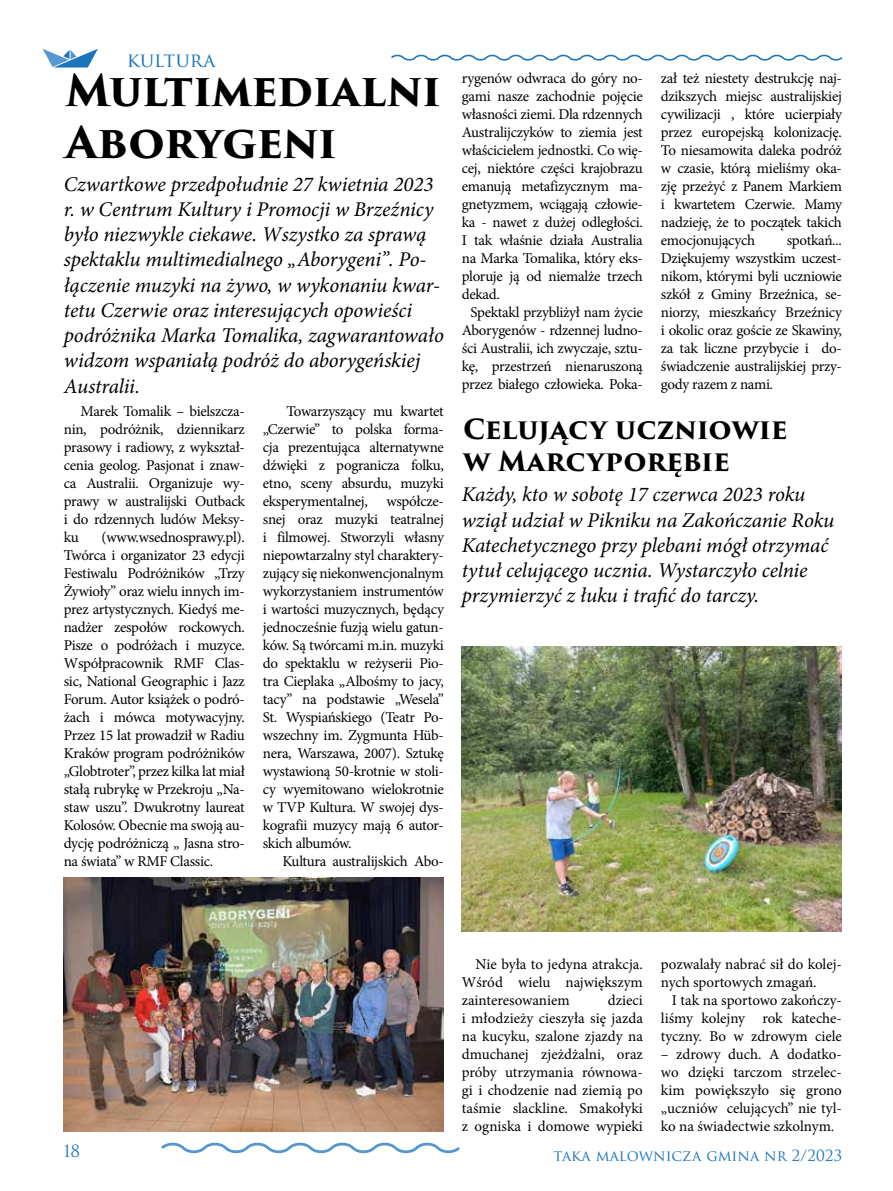
<style>
.page{position:relative;width:893px;height:1191px;background:#fff}
.page>*{position:absolute;margin:0;border:0;box-sizing:border-box;transform-origin:0 0}
.t1{font:700 42.9px/51.4px "Trajan Pro 3";letter-spacing:-.02em;color:#000}
.t2{font:700 27px/32.4px "Trajan Pro 3";letter-spacing:-.005em;color:#000}
.t3{font:italic 21px/25.2px "Minion Pro";letter-spacing:-.005em;color:#000}
.t4{font:19.5px "Trajan Pro 3";color:#1d75bb}
.t5{font:16.5px "Trajan Pro 3";color:#1d75bb}
.t6{font:15px/18px "Minion Pro";letter-spacing:-.02em;color:#000;text-align:justify}
.t7{font:15px/18px "Minion Pro";color:#000}
.t8{font:15px "Trajan Pro 3";color:#1d75bb}
</style>
<div class="page">
<svg style="left:43px;top:49px;width:55px;height:19px"></svg>
<svg style="left:391px;top:54px;width:452px;height:7px"></svg>
<svg style="left:161px;top:1142px;width:299px;height:12px"></svg>
<img style="left:64px;top:878px;width:380px;height:253px">
<img style="left:462px;top:646px;width:380px;height:285px">
<h3 class="t4" style="left:127px;top:46px;width:90px">KULTURA</h3>
<h1 class="t1" style="left:66px;top:66px;width:377px">Multimedialni<br>Aborygeni</h1>
<p class="t3" style="left:64px;top:171px;width:382px">Czwartkowe przedpołudnie 27 kwietnia 2023 r. w Centrum Kultury i Promocji w Brzeźnicy było niezwykle ciekawe. Wszystko za sprawą spektaklu multimedialnego „Aborygeni”. Po&shy;łączenie muzyki na żywo, w wykonaniu kwar&shy;tetu Czerwie oraz interesujących opowieści podróżnika Marka Tomalika, zagwarantowało widzom wspaniałą podróż do aborygeńskiej Australii.</p>
<p class="t6" style="left:64px;top:402px;width:183px;text-indent:17px">Marek Tomalik – bielszcza&shy;nin, podróżnik, dziennikarz prasowy i radiowy, z wykształ&shy;cenia geolog. Pasjonat i znaw&shy;ca Australii. Organizuje wy&shy;prawy w australijski Outback i do rdzennych ludów Meksy&shy;ku</p>
<p class="t6" style="left:64px;top:528px;width:183px;text-indent:38px">(www.wsednosprawy.pl).<br>Twórca i organizator 23 edycji Festiwalu Podróżników „Trzy Żywioły” oraz wielu innych im&shy;prez artystycznych. Kiedyś me&shy;nadżer zespołów rockowych.<br>Pisze o podróżach i muzyce.<br>Współpracownik RMF Clas&shy;sic, National Geographic i Jazz Forum. Autor książek o podró&shy;żach i mówca motywacyjny.<br>Przez 15 lat prowadził w Radiu Kraków program podróżników „Globtroter”, przez kilka lat miał stałą rubrykę w Przekroju „Na&shy;staw uszu”. Dwukrotny laureat Kolosów. Obecnie ma swoją au&shy;dycję podróżniczą „ Jasna stro&shy;na świata” w RMF Classic.</p>
<p class="t6" style="left:263px;top:402px;width:183px;text-indent:24px">Towarzyszący mu kwartet „Czerwie” to polska forma&shy;cja prezentująca alternatywne dźwięki z pogranicza folku, etno, sceny absurdu, muzyki eksperymentalnej, współcze&shy;snej oraz muzyki teatralnej i filmowej. Stworzyli własny niepowtarzalny styl charaktery&shy;zujący się niekonwencjonalnym wykorzystaniem instrumentów i wartości muzycznych, będący jednocześnie fuzją wielu gatun&shy;ków. Są twórcami m.in. muzyki do spektaklu w reżyserii Pio&shy;tra Cieplaka „Albośmy to jacy, tacy” na podstawie „Wesela” St. Wyspiańskiego (Teatr Po&shy;wszechny im. Zygmunta Hüb&shy;nera, Warszawa, 2007). Sztukę wystawioną 50-krotnie w stoli&shy;cy wyemitowano wielokrotnie w TVP Kultura. W swojej dys&shy;kografii muzycy mają 6 autor&shy;skich albumów.</p>
<p class="t6" style="left:282px;top:852px;width:163px">Kultura australijskich Abo-</p>
<p class="t6" style="left:661px;top:69px;width:183px">zał też niestety destrukcję naj&shy;dzikszych miejsc australijskiej cywilizacji , które ucierpiały przez europejską kolonizację.<br>To niesamowita daleka podróż w czasie, którą mieliśmy oka&shy;zję przeżyć z Panem Markiem i kwartetem Czerwie. Mamy nadzieję, że to początek takich emocjonujących</p>
<p class="t6" style="left:462px;top:69px;width:183px">rygenów odwraca do góry no-</p>
<p class="t6" style="left:462px;top:87px;width:183px">gami nasze zachodnie pojęcie</p>
<p class="t6" style="left:462px;top:105px;width:183px">własności ziemi. Dla rdzennych</p>
<p class="t6" style="left:462px;top:123px;width:183px">Australijczyków to ziemia jest</p>
<p class="t6" style="left:462px;top:141px;width:183px">właścicielem jednostki. Co wię-</p>
<p class="t6" style="left:462px;top:159px;width:183px">cej, niektóre części krajobrazu</p>
<p class="t6" style="left:462px;top:177px;width:183px">emanują metafizycznym ma-</p>
<p class="t6" style="left:462px;top:195px;width:183px">gnetyzmem, wciągają człowie-</p>
<p class="t6" style="left:462px;top:213px;width:183px">ka - nawet z dużej odległości.</p>
<p class="t6" style="left:462px;top:231px;width:183px">I tak właśnie działa Australia</p>
<p class="t6" style="left:462px;top:249px;width:183px">na Marka Tomalika, który eks-</p>
<p class="t6" style="left:462px;top:267px;width:183px">ploruje ją od niemalże trzech</p>
<p class="t6" style="left:462px;top:285px;width:40px">dekad.</p>
<p class="t6" style="left:470px;top:303px;width:174px">Spektakl przybliżył nam życie</p>
<p class="t6" style="left:462px;top:321px;width:183px">Aborygenów - rdzennej ludno-</p>
<p class="t6" style="left:462px;top:339px;width:183px">ści Australii, ich zwyczaje, sztu-</p>
<p class="t6" style="left:462px;top:357px;width:183px">kę, przestrzeń nienaruszoną</p>
<p class="t6" style="left:462px;top:375px;width:183px">przez białego człowieka. Poka-</p>
<p class="t6" style="left:661px;top:231px;width:183px;text-indent:126px">spotkań...<br>Dziękujemy wszystkim uczest&shy;nikom, którymi byli uczniowie szkół z Gminy Brzeźnica, se&shy;niorzy, mieszkańcy Brzeźnicy i okolic oraz goście ze Skawiny, za tak liczne przybycie i do&shy;świadczenie australijskiej przy&shy;gody razem z nami.</p>
<h2 class="t2" style="left:463px;top:413px;width:326px">Celujący uczniowie w Marcyporębie</h2>
<h3 class="t3" style="left:462px;top:482px;width:374px">Każdy, kto w sobotę 17 czerwca 2023 roku wziął udział w Pikniku na Zakończanie Roku Katechetycznego przy plebani mógł otrzymać tytuł celującego ucznia. Wystarczyło celnie przymierzyć z łuku i trafić do tarczy.</h3>
<p class="t6" style="left:462px;top:955px;width:183px;text-indent:14px">Nie była to jedyna atrakcja.<br>Wśród wielu największym zainteresowaniem</p>
<p class="t6" style="left:462px;top:991px;width:183px;text-indent:146px">dzieci i młodzieży cieszyła się jazda na kucyku, szalone zjazdy na dmuchanej zjeżdżalni, oraz próby utrzymania równowa&shy;gi i chodzenie nad ziemią po taśmie slackline. Smakołyki z ogniska i domowe wypieki</p>
<p class="t7" style="left:661px;top:955px;width:183px">pozwalały nabrać sił do kolej&shy;nych sportowych zmagań.</p>
<p class="t6" style="left:661px;top:991px;width:183px;text-indent:11px">I tak na sportowo zakończy&shy;liśmy kolejny rok kateche&shy;tyczny. Bo w zdrowym ciele</p>
<p class="t6" style="left:661px;top:1045px;width:183px">– zdrowy duch. A dodatko&shy;wo dzięki tarczom strzelec&shy;kim powiększyło się grono „uczniów celujących” nie tyl&shy;ko na świadectwie szkolnym.</p>
<p class="t5" style="left:64px;top:1139px;width:18px">18</p>
<p class="t8" style="left:554px;top:1145px;width:290px">TAKA MALOWNICZA GMINA NR 2/2023</p>
</div>
